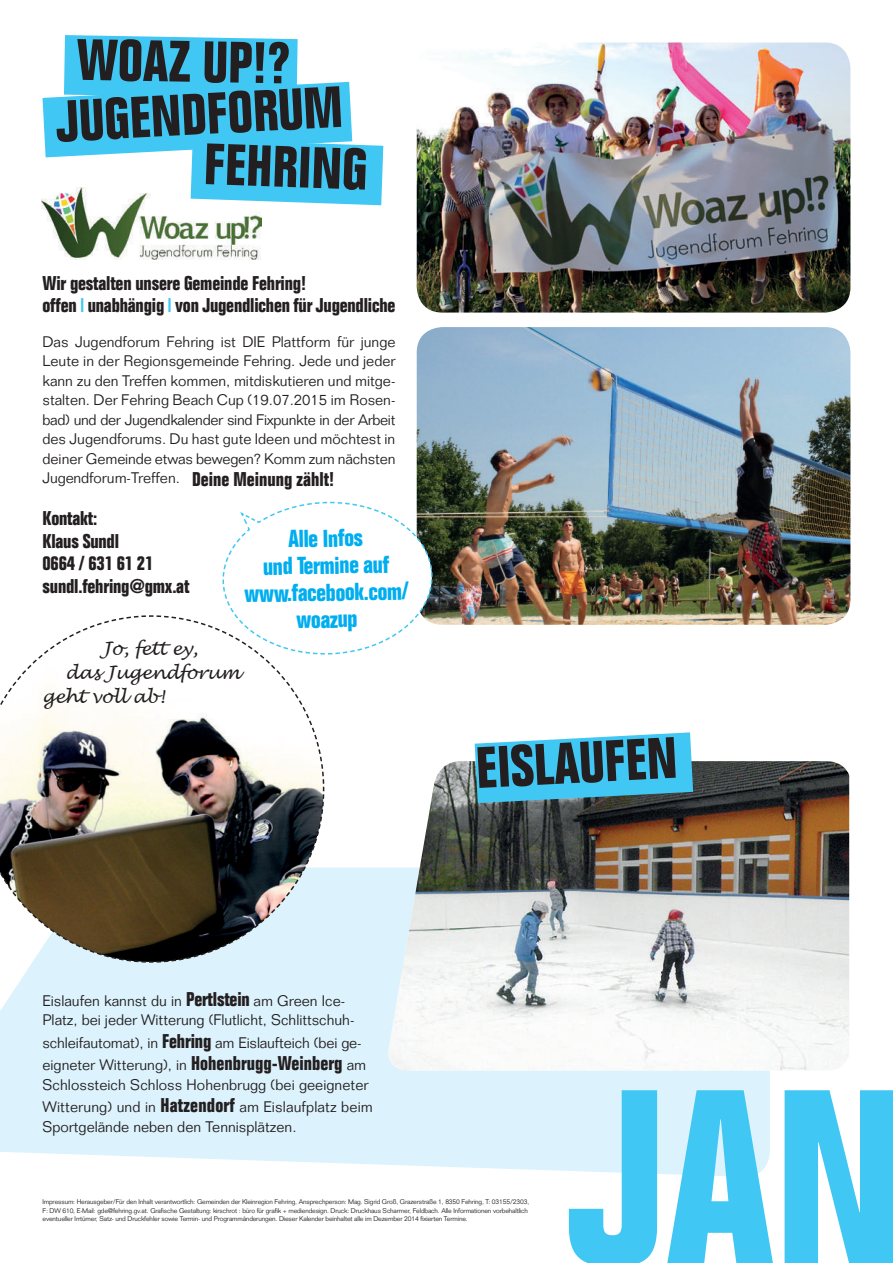
<style>
.page{position:relative;width:893px;height:1263px;background:#fff}
.page>*{position:absolute;margin:0;border:0;box-sizing:border-box;transform-origin:0 0}
.t1{font:700 condensed 242.4px "Folio";color:#40c7f4}
.t2{font:700 condensed 57px "Folio";color:#231f20}
.t3{font:700 condensed 24px/27px "Folio";color:#00aeef;text-align:center}
.t4{font:700 condensed 19.5px/22.5px "Folio";letter-spacing:-.01em;color:#231f20}
.t5{font:italic 18px "Lucida Handwriting";letter-spacing:-.02em;color:#231f20}
.t6{font:300 15px/19.5px "Folio";color:#231f20}
.t7{font:300 6.75px/8.1px "Folio";letter-spacing:-.02em;color:#231f20}
.s1{color:#40c7f4}
.s2{font-weight:700;font-stretch:condensed;font-size:19.5px}
</style>
<div class="page">
<img style="left:41px;top:198px;width:220px;height:61px">
<svg style="left:0;top:867px;width:770px;height:310px;background:#def3fc"></svg>
<svg style="left:43px;top:35px;width:340px;height:170px"></svg>
<img style="left:417px;top:43px;width:433px;height:270px">
<img style="left:417px;top:327px;width:433px;height:298px">
<img style="left:385px;top:761px;width:464px;height:309px">
<svg style="left:475px;top:732px;width:218px;height:71px;background:#51c1e6"></svg>
<img style="left:0;top:615px;width:325px;height:348px">
<svg style="left:153px;top:501px;width:280px;height:284px"></svg>
<h2 class="t2" style="left:77px;top:28px;width:215px;rotate:1deg">WOAZ UP!?</h2>
<h2 class="t2" style="left:54px;top:90px;width:288px;rotate:-3deg">JUGENDFORUM</h2>
<h2 class="t2" style="left:205px;top:132px;width:165px;rotate:2deg">FEHRING</h2>
<h3 class="t4" style="left:43px;top:272px;width:354px">Wir gestalten unsere Gemeinde Fehring!<br>offen <span class="s1">|</span> unabhängig <span class="s1">|</span> von Jugendlichen für Jugendliche</h3>
<p class="t6" style="left:43px;top:332px;width:354px;text-align:justify">Das Jugendforum Fehring ist DIE Plattform für junge Leute in der Regionsgemeinde Fehring. Jede und jeder kann zu den Treffen kommen, mitdiskutieren und mitge&shy;stalten. Der Fehring Beach Cup (19.07.2015 im Rosen&shy;bad) und der Jugendkalender sind Fixpunkte in der Arbeit des Jugendforums. Du hast gute Ideen und möchtest in deiner Gemeinde etwas bewegen? Komm zum nächsten Jugendforum-Treffen. <span class="s2">Deine Meinung zählt!</span></p>
<h3 class="t4" style="left:43px;top:507px;width:148px">Kontakt:<br>Klaus Sundl<br>0664 / 631 61 21 sundl.fehring@gmx.at</h3>
<h3 class="t3" style="left:243px;top:526px;width:166px;rotate:-1deg">Alle Infos<br>und Termine auf www.facebook.com/ woazup</h3>
<p class="t5" style="left:102px;top:637px;width:98px">Jo, fett ey,</p>
<p class="t5" style="left:65px;top:661px;width:176px">das Jugendforum</p>
<p class="t5" style="left:42px;top:685px;width:124px">geht voll ab!</p>
<h2 class="t2" style="left:474px;top:736px;width:203px;rotate:-3deg">EISLAUFEN</h2>
<p class="t6" style="left:43px;top:991px;width:313px">Eislaufen kannst du in <span class="s2">Pertlstein</span> am Green Ice-<br>Platz, bei jeder Witterung (Flutlicht, Schlittschuh-</p>
<p class="t6" style="left:43px;top:1031px;width:325px;line-height:22.5px">schleifautomat), in <span class="s2">Fehring</span> am Eislaufteich (bei ge&shy;eigneter Witterung), in <span class="s2">Hohenbrugg-Weinberg</span> am</p>
<p class="t6" style="left:43px;top:1073px;width:332px;line-height:22.5px">Schlossteich Schloss Hohenbrugg (bei geeigneter<br>Witterung) und in <span class="s2">Hatzendorf</span> am Eislaufplatz beim</p>
<p class="t6" style="left:43px;top:1117px;width:255px">Sportgelände neben den Tennisplätzen.</p>
<p class="t7" style="left:43px;top:1198px;width:488px">Impressum: Herausgeber/Für den Inhalt verantwortlich: Gemeinden der Kleinregion Fehring, Ansprechperson: Mag. Sigrid Groß, Grazerstraße 1, 8350 Fehring, T: 03155/2303,<br>F: DW 610, E-Mail: gde@fehring.gv.at. Grafische Gestaltung: kirschrot : büro für grafik + mediendesign. Druck: Druckhaus Scharmer, Feldbach. Alle Informationen vorbehaltlich eventueller Irrtümer, Satz- und Druckfehler sowie Termin- und Programmänderungen. Dieser Kalender beinhaltet alle im Dezember 2014 fixierten Termine.</p>
<h1 class="t1" style="left:568px;top:1044px;width:338px">JAN</h1>
</div>
